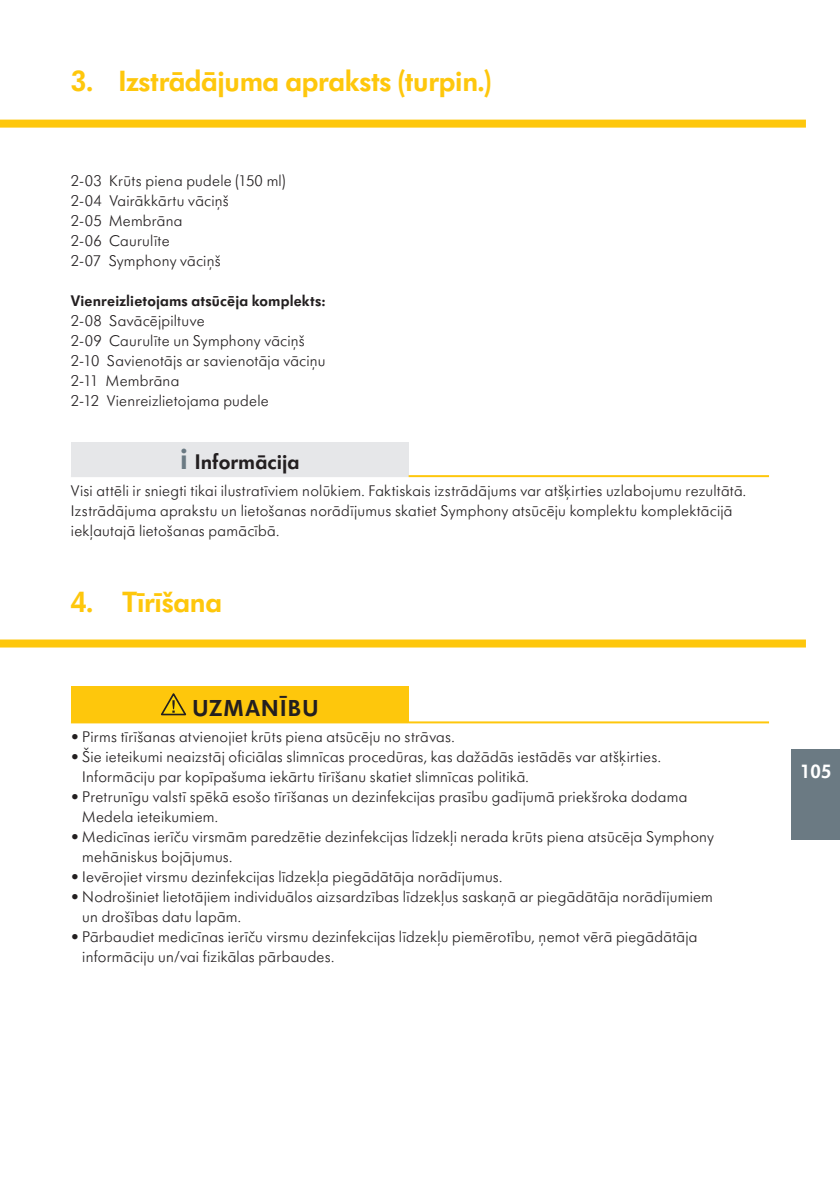
<style>
.page{position:relative;width:840px;height:1191px;background:#fff}
.page>*{position:absolute;margin:0;border:0;box-sizing:border-box;transform-origin:0 0}
.t1{font:600 30.4px "Futura SB Medela";letter-spacing:-.01em;color:#fec70c}
.t2{font:600 24px "Futura SB Medela";letter-spacing:.055em;color:#231f20}
.t3{font:600 22px "Futura SB Medela";color:#231f20}
.t4{font:600 20px "Futura SB Medela";color:#fff}
.t5{font:300 16px/20px "Futura SB Medela";letter-spacing:.015em;color:#231f20}
.t6{font:600 16px "Futura SB Medela";letter-spacing:.01em;color:#231f20}
.s1{font-size:32px;color:#6b7a83}
</style>
<div class="page">
<div style="left:0;top:120px;width:805px;height:8px;background:#fec70c"></div>
<div style="left:791px;top:749px;width:48px;height:90px;background:#6b7a83"></div>
<div style="left:71px;top:442px;width:337px;height:34px;background:#e6e7e9"></div>
<hr style="left:71px;top:475px;width:337px;height:2px;background:#e6e7e9">
<hr style="left:408px;top:475px;width:360px;height:2px;background:#fec70c">
<div style="left:71px;top:686px;width:337px;height:36px;background:#fec70c"></div>
<hr style="left:71px;top:721px;width:337px;height:2px;background:#fec70c">
<hr style="left:408px;top:721px;width:360px;height:2px;background:#fec70c">
<svg style="left:161px;top:693px;width:25px;height:22px"></svg>
<div style="left:0;top:639px;width:805px;height:8px;background:#fec70c"></div>
<h1 class="t1" style="left:71px;top:63px;width:422px">3. Izstrādājuma apraksts (turpin.)</h1>
<p class="t5" style="left:71px;top:171px;width:216px">2-03 Krūts piena pudele (150 ml)<br>2-04 Vairākkārtu vāciņš<br>2-05 Membrāna<br>2-06 Caurulīte<br>2-07 Symphony vāciņš</p>
<p class="t6" style="left:71px;top:291px;width:256px">Vienreizlietojams atsūcēja komplekts:</p>
<p class="t5" style="left:71px;top:311px;width:256px">2-08 Savācējpiltuve<br>2-09 Caurulīte un Symphony vāciņš<br>2-10 Savienotājs ar savienotāja vāciņu<br>2-11 Membrāna<br>2-12 Vienreizlietojama pudele</p>
<h3 class="t3" style="left:180px;top:449px;width:121px"><span class="s1">i</span> Informācija</h3>
<p class="t5" style="left:71px;top:480px;width:676px">Visi attēli ir sniegti tikai ilustratīviem nolūkiem. Faktiskais izstrādājums var atšķirties uzlabojumu rezultātā.<br>Izstrādājuma aprakstu un lietošanas norādījumus skatiet Symphony atsūcēju komplektu komplektācijā iekļautajā lietošanas pamācībā.</p>
<h1 class="t1" style="left:71px;top:584px;width:152px">4. Tīrīšana</h1>
<h2 class="t2" style="left:192px;top:693px;width:127px">UZMANĪBU</h2>
<p class="t5" style="left:71px;top:726px;width:385px">• Pirms tīrīšanas atvienojiet krūts piena atsūcēju no strāvas.</p>
<p class="t5" style="left:82px;top:746px;width:580px;text-indent:-11px">• Šie ieteikumi neaizstāj oficiālas slimnīcas procedūras, kas dažādās iestādēs var atšķirties.<br>Informāciju par kopīpašuma iekārtu tīrīšanu skatiet slimnīcas politikā.</p>
<p class="t5" style="left:82px;top:786px;width:606px;text-indent:-11px">• Pretrunīgu valstī spēkā esošo tīrīšanas un dezinfekcijas prasību gadījumā priekšroka dodama<br>Medela ieteikumiem.</p>
<p class="t5" style="left:82px;top:826px;width:633px;text-indent:-11px">• Medicīnas ierīču virsmām paredzētie dezinfekcijas līdzekļi nerada krūts piena atsūcēja Symphony mehāniskus bojājumus.</p>
<p class="t5" style="left:71px;top:866px;width:433px">• Ievērojiet virsmu dezinfekcijas līdzekļa piegādātāja norādījumus.</p>
<p class="t5" style="left:82px;top:886px;width:632px;text-indent:-11px">• Nodrošiniet lietotājiem individuālos aizsardzības līdzekļus saskaņā ar piegādātāja norādījumiem un drošības datu lapām.</p>
<p class="t5" style="left:82px;top:926px;width:616px;text-indent:-11px">• Pārbaudiet medicīnas ierīču virsmu dezinfekcijas līdzekļu piemērotību, ņemot vērā piegādātāja informāciju un/vai fizikālas pārbaudes.</p>
<p class="t4" style="left:799px;top:759px;width:33px">105</p>
</div>
